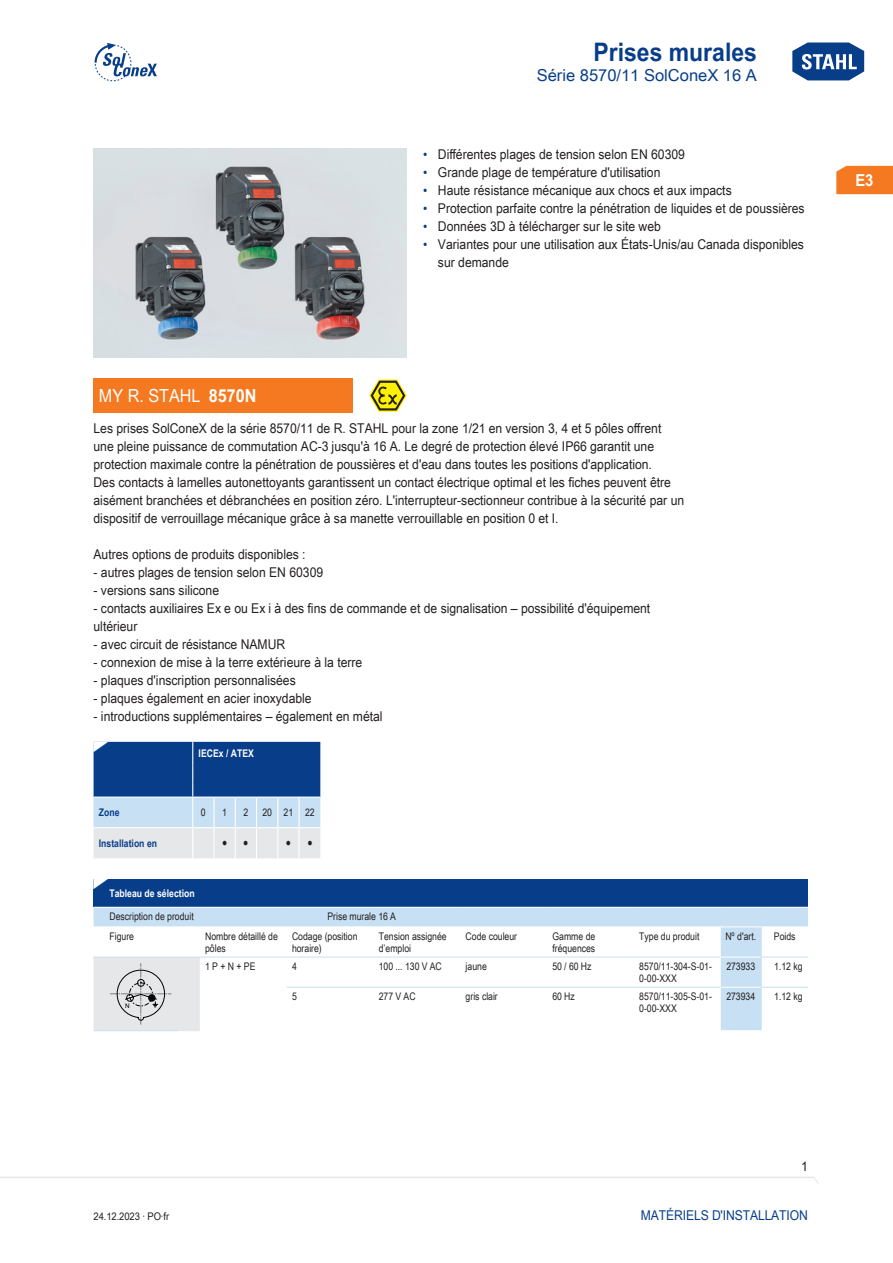
<style>
.page{position:relative;width:893px;height:1263px;background:#fff}
.page>*{position:absolute;margin:0;border:0;box-sizing:border-box;transform-origin:0 0}
.t1{font:700 25.5px "Arial Unicode MS";color:#083e89;scale:.9 1}
.TabHeader1stColumn{font:700 24px "Arial Unicode MS";color:#fff;scale:1.45 1}
.WebCode{font:18px "Arial Unicode MS";color:#fff;scale:.9 1}
.t2{font:16.5px "Arial Unicode MS";color:#083e89}
.t3{font:700 16.5px "Arial Unicode MS";color:#fff;scale:.9 1}
._00_Basic_ParaStyle{font:13.5px/18px "Arial Unicode MS";color:#231f20;scale:.9 1}
.t4{font:13.5px "Arial Unicode MS";letter-spacing:-.01em;color:#083e89;scale:.9 1}
.TabBodyLeft{font:10.5px/12px "Arial Unicode MS";color:#231f20;scale:.83 1}
.TabBodyCenter{font:10.5px "Arial Unicode MS";color:#231f20;scale:.83 1}
.TabBody1stColumnTitl{font:10.5px "Arial Unicode MS";color:#231f20;scale:.83 1}
.TabHeader1stColumn-2{font:700 10.5px "Arial Unicode MS";color:#fff;scale:.83 1}
.TabBodyZone1stColumn{font:700 10.5px "Arial Unicode MS";color:#083e89;scale:.83 1}
.TabBodyLeft-2{font:10.5px "Arial Unicode MS";color:#231f20;scale:.9 1}
.TabBodyRight{font:10.5px "Arial Unicode MS";color:#231f20;scale:.83 1}
.TabHeaderLeft{font:700 10.5px "Arial Unicode MS";color:#fff;scale:.83 1}
.TabBody1stColumn{font:10.5px "Arial Unicode MS";color:#231f20;scale:.83 1}
.t5{font:6.3px "Arial";color:#000}
.s1{font-weight:700}
.s2{color:#083e89}
</style>
<div class="page">
<svg style="left:792px;top:42px;width:73px;height:39px"></svg>
<svg style="left:0;top:1176px;width:818px;height:7px"></svg>
<div style="left:836px;top:166px;width:57px;height:28px;background:#f47921"></div>
<img style="left:94px;top:149px;width:312px;height:208px">
<div style="left:94px;top:880px;width:714px;height:27px;background:#083e89"></div>
<svg style="left:94px;top:908px;width:714px;height:123px"></svg>
<hr style="left:94px;top:926px;width:85px;height:1px;background:#fff">
<svg style="left:179px;top:926px;width:21px;height:1px"></svg>
<hr style="left:200px;top:926px;width:87px;height:1px;background:#fff">
<hr style="left:287px;top:926px;width:86px;height:1px;background:#fff">
<hr style="left:373px;top:926px;width:87px;height:1px;background:#fff">
<hr style="left:460px;top:926px;width:87px;height:1px;background:#fff">
<hr style="left:547px;top:926px;width:87px;height:1px;background:#fff">
<hr style="left:634px;top:926px;width:87px;height:1px;background:#fff">
<hr style="left:721px;top:926px;width:40px;height:1px;background:#fff">
<hr style="left:761px;top:926px;width:47px;height:1px;background:#fff">
<hr style="left:761px;top:927px;width:1px;height:30px;background:#c7e0f3">
<hr style="left:200px;top:957px;width:87px;height:1px;background:#c7e0f3">
<hr style="left:287px;top:957px;width:86px;height:1px;background:#c7e0f3">
<hr style="left:373px;top:957px;width:87px;height:1px;background:#c7e0f3">
<hr style="left:460px;top:957px;width:87px;height:1px;background:#c7e0f3">
<hr style="left:547px;top:957px;width:87px;height:1px;background:#c7e0f3">
<hr style="left:634px;top:957px;width:87px;height:1px;background:#c7e0f3">
<hr style="left:721px;top:957px;width:40px;height:1px;background:#fff">
<hr style="left:761px;top:957px;width:47px;height:1px;background:#c7e0f3">
<hr style="left:761px;top:957px;width:1px;height:30px;background:#c7e0f3">
<hr style="left:287px;top:987px;width:86px;height:1px;background:#c7e0f3">
<hr style="left:373px;top:987px;width:87px;height:1px;background:#c7e0f3">
<hr style="left:460px;top:987px;width:87px;height:1px;background:#c7e0f3">
<hr style="left:547px;top:987px;width:87px;height:1px;background:#c7e0f3">
<hr style="left:634px;top:987px;width:87px;height:1px;background:#c7e0f3">
<hr style="left:721px;top:987px;width:40px;height:1px;background:#fff">
<hr style="left:721px;top:1030px;width:40px;height:1px;background:#fff">
<hr style="left:761px;top:987px;width:47px;height:1px;background:#c7e0f3">
<hr style="left:761px;top:987px;width:1px;height:43px;background:#c7e0f3">
<svg style="left:94px;top:957px;width:106px;height:74px;background:#dadcde"></svg>
<svg style="left:94px;top:742px;width:226px;height:116px;background:#7797bf"></svg>
<hr style="left:298px;top:828px;width:2px;height:30px;background:#fff">
<svg style="left:94px;top:43px;width:63px;height:38px"></svg>
<div style="left:94px;top:378px;width:259px;height:34px;background:#f47921"></div>
<svg style="left:369px;top:379px;width:38px;height:33px"></svg>
<h1 class="t1" style="left:594px;top:33px;width:183px">Prises murales</h1>
<p class="t2" style="left:537px;top:63px;width:222px">Série 8570/11 SolConeX 16 A</p>
<p class="WebCode" style="left:99px;top:382px;width:177px">MY R. STAHL <span class="s1">8570N</span></p>
<p class="_00_Basic_ParaStyle" style="left:423px;top:144px;width:292px"><span class="s2">•</span> Différentes plages de tension selon EN 60309</p>
<p class="_00_Basic_ParaStyle" style="left:423px;top:162px;width:265px"><span class="s2">•</span> Grande plage de température d'utilisation</p>
<p class="_00_Basic_ParaStyle" style="left:423px;top:180px;width:344px"><span class="s2">•</span> Haute résistance mécanique aux chocs et aux impacts</p>
<p class="_00_Basic_ParaStyle" style="left:423px;top:198px;width:425px"><span class="s2">•</span> Protection parfaite contre la pénétration de liquides et de poussières</p>
<p class="_00_Basic_ParaStyle" style="left:423px;top:216px;width:266px"><span class="s2">•</span> Données 3D à télécharger sur le site web</p>
<p class="_00_Basic_ParaStyle" style="left:438px;top:234px;width:408px;text-indent:-15px"><span class="s2">•</span> Variantes pour une utilisation aux États-Unis/au Canada disponibles sur demande</p>
<p class="_00_Basic_ParaStyle" style="left:94px;top:418px;width:658px">Les prises SolConeX de la série 8570/11 de R. STAHL pour la zone 1/21 en version 3, 4 et 5 pôles offrent une pleine puissance de commutation AC-3 jusqu'à 16 A. Le degré de protection élevé IP66 garantit une protection maximale contre la pénétration de poussières et d'eau dans toutes les positions d'application.<br>Des contacts à lamelles autonettoyants garantissent un contact électrique optimal et les fiches peuvent être aisément branchées et débranchées en position zéro. L'interrupteur-sectionneur contribue à la sécurité par un dispositif de verrouillage mécanique grâce à sa manette verrouillable en position 0 et I.</p>
<p class="_00_Basic_ParaStyle" style="left:94px;top:544px;width:237px">Autres options de produits disponibles :</p>
<p class="_00_Basic_ParaStyle" style="left:94px;top:562px;width:257px">- autres plages de tension selon EN 60309</p>
<p class="_00_Basic_ParaStyle" style="left:94px;top:580px;width:141px">- versions sans silicone</p>
<p class="_00_Basic_ParaStyle" style="left:94px;top:598px;width:620px">- contacts auxiliaires Ex e ou Ex i à des fins de commande et de signalisation ‒ possibilité d'équipement ultérieur</p>
<p class="_00_Basic_ParaStyle" style="left:94px;top:634px;width:215px">- avec circuit de résistance NAMUR</p>
<p class="_00_Basic_ParaStyle" style="left:94px;top:652px;width:300px">- connexion de mise à la terre extérieure à la terre</p>
<p class="_00_Basic_ParaStyle" style="left:94px;top:670px;width:226px">- plaques d'inscription personnalisées</p>
<p class="_00_Basic_ParaStyle" style="left:94px;top:688px;width:244px">- plaques également en acier inoxydable</p>
<p class="_00_Basic_ParaStyle" style="left:94px;top:706px;width:323px">- introductions supplémentaires ‒ également en métal</p>
<p class="TabHeader1stColumn" style="left:90px;top:729px;width:16px">◤</p>
<p class="TabHeaderLeft" style="left:199px;top:746px;width:68px">IECEx / ATEX</p>
<p class="TabBodyZone1stColumn" style="left:99px;top:805px;width:26px">Zone</p>
<p class="TabBodyCenter" style="left:201px;top:805px;width:7px">0</p>
<p class="TabBodyCenter" style="left:222px;top:805px;width:7px">1</p>
<p class="TabBodyCenter" style="left:243px;top:805px;width:7px">2</p>
<p class="TabBodyCenter" style="left:262px;top:805px;width:13px">20</p>
<p class="TabBodyCenter" style="left:284px;top:805px;width:13px">21</p>
<p class="TabBodyCenter" style="left:305px;top:805px;width:13px">22</p>
<p class="TabBodyZone1stColumn" style="left:99px;top:836px;width:72px">Installation en</p>
<p class="TabBodyCenter" style="left:222px;top:836px;width:8px">●</p>
<p class="TabBodyCenter" style="left:243px;top:836px;width:8px">●</p>
<p class="TabBodyCenter" style="left:286px;top:836px;width:8px">●</p>
<p class="TabBodyCenter" style="left:307px;top:836px;width:8px">●</p>
<p class="TabHeader1stColumn" style="left:90px;top:867px;width:16px">◤</p>
<p class="TabHeader1stColumn-2" style="left:109px;top:885px;width:104px">Tableau de sélection</p>
<p class="TabBody1stColumnTitl" style="left:109px;top:909px;width:103px">Description de produit</p>
<p class="TabBody1stColumnTitl" style="left:327px;top:909px;width:84px">Prise murale 16 A</p>
<p class="TabBody1stColumn" style="left:109px;top:928px;width:31px">Figure</p>
<p class="TabBodyLeft" style="left:205px;top:930px;width:89px">Nombre détaillé de pôles</p>
<p class="TabBodyLeft" style="left:292px;top:930px;width:80px">Codage (position horaire)</p>
<p class="TabBodyLeft" style="left:379px;top:930px;width:83px">Tension assignée d’emploi</p>
<p class="TabBodyLeft" style="left:466px;top:930px;width:64px">Code couleur</p>
<p class="TabBodyLeft" style="left:552px;top:930px;width:53px">Gamme de fréquences</p>
<p class="TabBodyLeft" style="left:639px;top:930px;width:74px">Type du produit</p>
<p class="TabBodyCenter" style="left:725px;top:928px;width:39px">Nº d'art.</p>
<p class="TabBodyCenter" style="left:774px;top:928px;width:28px">Poids</p>
<p class="t5" style="left:125px;top:1001px;width:6px">N</p>
<p class="TabBodyLeft" style="left:205px;top:960px;width:61px">1 P + N + PE</p>
<p class="TabBodyLeft" style="left:292px;top:960px;width:7px">4</p>
<p class="TabBodyLeft" style="left:379px;top:960px;width:77px">100 ... 130 V AC</p>
<p class="TabBodyLeft" style="left:466px;top:960px;width:27px">jaune</p>
<p class="TabBodyLeft" style="left:552px;top:960px;width:48px">50 / 60 Hz</p>
<p class="TabBodyLeft" style="left:639px;top:960px;width:89px">8570/11-304-S-01-<br>0-00-XXX</p>
<p class="TabBodyCenter" style="left:726px;top:958px;width:36px">273933</p>
<p class="TabBodyRight" style="left:774px;top:958px;width:36px">1.12 kg</p>
<p class="TabBodyLeft" style="left:292px;top:990px;width:7px">5</p>
<p class="TabBodyLeft" style="left:379px;top:990px;width:46px">277 V AC</p>
<p class="TabBodyLeft" style="left:466px;top:990px;width:40px">gris clair</p>
<p class="TabBodyLeft" style="left:552px;top:990px;width:28px">60 Hz</p>
<p class="TabBodyLeft" style="left:639px;top:990px;width:89px">8570/11-305-S-01-<br>0-00-XXX</p>
<p class="TabBodyCenter" style="left:726px;top:989px;width:36px">273934</p>
<p class="TabBodyRight" style="left:774px;top:989px;width:36px">1.12 kg</p>
<p class="t3" style="left:855px;top:168px;width:22px">E3</p>
<p class="_00_Basic_ParaStyle" style="left:801px;top:1157px;width:9px">1</p>
<p class="TabBodyLeft-2" style="left:94px;top:1208px;width:86px">24.12.2023 · PO·fr</p>
<p class="t4" style="left:641px;top:1205px;width:187px">Matériels d'installation</p>
</div>
